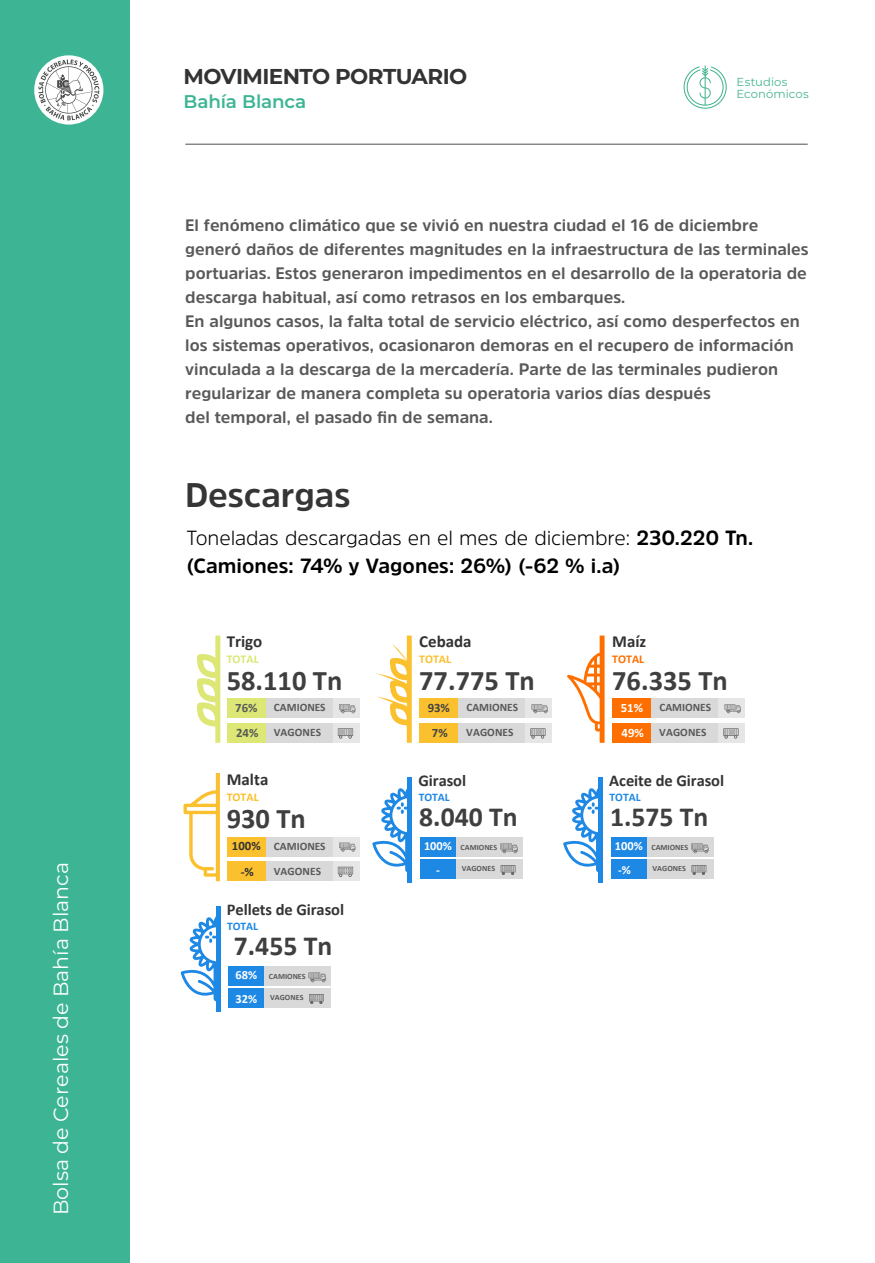
<style>
.page{position:relative;width:875px;height:1263px;background:#fff}
.page>*{position:absolute;margin:0;border:0;box-sizing:border-box;transform-origin:0 0}
.t1{font:700 33.9px "Amsi Pro";letter-spacing:-.005em;color:#353535}
.t2{font:700 28.5px "Calibri";color:#3f3f3f}
.t3{font:700 27.6px "Calibri";color:#3f3f3f}
.t4{font:700 21.45px "Montserrat";letter-spacing:-.025em;color:#333}
.t5{font:20.55px "Montserrat";color:#fff}
.t6{font:700 20.4px/28.5px "Amsi Pro";color:#000}
.t7{font:600 18.3px "Montserrat";letter-spacing:-.01em;color:#3db594}
.t8{font:700 16.95px "Calibri";color:#333}
.t9{font:700 16.5px/24px "Amsi Pro";color:#595959}
.t10{font:700 16.5px "Calibri";letter-spacing:-.005em;color:#353535}
.t11{font:700 12.75px/25px "Calibri";color:#595959}
.t12{font:700 12.75px/25px "Calibri";color:#333;text-align:center}
.t13{font:700 12.75px/25px "Calibri";color:#fff}
.t14{font:700 12.75px/25px "Calibri";color:#444;text-align:center}
.t15{font:700 12.45px/23.1px "Calibri";color:#fff}
.t16{font:700 11.85px "Calibri";color:#fbc02d}
.t17{font:700 11.85px "Calibri";color:#dce775}
.t18{font:700 11.85px "Calibri";color:#ff6f00}
.t19{font:11.55px/12.3px "Montserrat";letter-spacing:.005em;color:#46b493}
.t20{font:700 11.55px "Calibri";color:#1e88e5}
.t21{font:700 11.4px/24.8px "Calibri";letter-spacing:.005em;color:#595959}
.t22{font:700 8.1px "Calibri";letter-spacing:.005em;color:#595959}
.s1{font-weight:300}
</style>
<div class="page">
<div style="left:0;top:0;width:129px;height:1262px;background:#3db594"></div>
<svg style="left:34px;top:55px;width:69px;height:69px"></svg>
<svg style="left:38px;top:60px;width:61px;height:60px;background:#cad4d1"></svg>
<svg style="left:683px;top:65px;width:43px;height:44px"></svg>
<hr style="left:185px;top:144px;width:622px;height:1px;background:#4d4d4d">
<div style="left:265px;top:722px;width:68px;height:20px;background:#d9d9d9"></div>
<div style="left:265px;top:698px;width:68px;height:20px;background:#d9d9d9"></div>
<div style="left:333px;top:698px;width:26px;height:20px;background:#e6e6e6"></div>
<div style="left:333px;top:722px;width:26px;height:20px;background:#e6e6e6"></div>
<div style="left:227px;top:698px;width:38px;height:20px;background:#dce775"></div>
<svg style="left:339px;top:704px;width:16px;height:9px"></svg>
<svg style="left:338px;top:728px;width:15px;height:10px"></svg>
<div style="left:227px;top:722px;width:38px;height:20px;background:#dce775"></div>
<svg style="left:196px;top:635px;width:24px;height:107px"></svg>
<div style="left:456px;top:859px;width:66px;height:19px;background:#d9d9d9"></div>
<div style="left:456px;top:837px;width:66px;height:19px;background:#d9d9d9"></div>
<div style="left:420px;top:837px;width:36px;height:19px;background:#1e88e5"></div>
<svg style="left:500px;top:843px;width:17px;height:10px"></svg>
<svg style="left:500px;top:865px;width:15px;height:9px"></svg>
<div style="left:420px;top:859px;width:36px;height:19px;background:#1e88e5"></div>
<div style="left:407px;top:777px;width:5px;height:105px;background:#1e88e5"></div>
<svg style="left:372px;top:788px;width:35px;height:84px"></svg>
<div style="left:646px;top:859px;width:67px;height:19px;background:#d9d9d9"></div>
<div style="left:646px;top:837px;width:67px;height:19px;background:#d9d9d9"></div>
<div style="left:610px;top:837px;width:36px;height:19px;background:#1e88e5"></div>
<svg style="left:691px;top:843px;width:17px;height:10px"></svg>
<svg style="left:691px;top:865px;width:15px;height:9px"></svg>
<div style="left:610px;top:859px;width:36px;height:19px;background:#1e88e5"></div>
<div style="left:598px;top:777px;width:5px;height:105px;background:#1e88e5"></div>
<svg style="left:563px;top:788px;width:35px;height:84px"></svg>
<div style="left:264px;top:988px;width:66px;height:19px;background:#d9d9d9"></div>
<div style="left:264px;top:966px;width:66px;height:19px;background:#d9d9d9"></div>
<div style="left:228px;top:966px;width:36px;height:19px;background:#1e88e5"></div>
<svg style="left:308px;top:972px;width:18px;height:10px"></svg>
<svg style="left:309px;top:994px;width:15px;height:9px"></svg>
<div style="left:228px;top:988px;width:36px;height:19px;background:#1e88e5"></div>
<hr style="left:216px;top:906px;width:4px;height:105px;background:#1e88e5">
<svg style="left:181px;top:916px;width:35px;height:85px"></svg>
<div style="left:265px;top:861px;width:68px;height:20px;background:#d9d9d9"></div>
<div style="left:265px;top:836px;width:68px;height:20px;background:#d9d9d9"></div>
<div style="left:333px;top:836px;width:26px;height:20px;background:#e6e6e6"></div>
<div style="left:333px;top:861px;width:26px;height:20px;background:#e6e6e6"></div>
<div style="left:227px;top:836px;width:38px;height:20px;background:#fbc02d"></div>
<svg style="left:339px;top:842px;width:16px;height:9px"></svg>
<svg style="left:338px;top:866px;width:15px;height:10px"></svg>
<div style="left:227px;top:861px;width:38px;height:20px;background:#fbc02d"></div>
<svg style="left:183px;top:773px;width:37px;height:108px"></svg>
<div style="left:457px;top:722px;width:68px;height:20px;background:#d9d9d9"></div>
<div style="left:457px;top:698px;width:68px;height:20px;background:#d9d9d9"></div>
<div style="left:525px;top:698px;width:27px;height:20px;background:#e6e6e6"></div>
<div style="left:525px;top:722px;width:27px;height:20px;background:#e6e6e6"></div>
<div style="left:419px;top:698px;width:38px;height:20px;background:#fbc02d"></div>
<svg style="left:531px;top:704px;width:16px;height:9px"></svg>
<svg style="left:530px;top:728px;width:15px;height:10px"></svg>
<div style="left:419px;top:722px;width:38px;height:20px;background:#fbc02d"></div>
<svg style="left:377px;top:635px;width:34px;height:107px"></svg>
<svg style="left:567px;top:635px;width:37px;height:107px"></svg>
<div style="left:650px;top:722px;width:68px;height:20px;background:#d9d9d9"></div>
<div style="left:650px;top:698px;width:68px;height:20px;background:#d9d9d9"></div>
<div style="left:718px;top:698px;width:27px;height:20px;background:#e6e6e6"></div>
<div style="left:718px;top:722px;width:27px;height:20px;background:#e6e6e6"></div>
<div style="left:612px;top:698px;width:38px;height:20px;background:#ff6f00"></div>
<svg style="left:724px;top:704px;width:16px;height:9px"></svg>
<svg style="left:723px;top:728px;width:15px;height:10px"></svg>
<div style="left:612px;top:722px;width:38px;height:20px;background:#ff6f00"></div>
<p class="t5" style="left:47px;top:1214px;width:354px;rotate:-90deg">Bolsa de Cereales de Bahía Blanca</p>
<h3 class="t4" style="left:183px;top:61px;width:285px">MOVIMIENTO PORTUARIO</h3>
<p class="t7" style="left:183px;top:88px;width:124px">Bahía Blanca</p>
<p class="t19" style="left:736px;top:75px;width:73px">Estudios<br>Económicos</p>
<p class="t9" style="left:185px;top:213px;width:625px">El fenómeno climático que se vivió en nuestra ciudad el 16 de diciembre generó daños de diferentes magnitudes en la infraestructura de las terminales portuarias. Estos generaron impedimentos en el desarrollo de la operatoria de descarga habitual, así como retrasos en los embarques.<br>En algunos casos, la falta total de servicio eléctrico, así como desperfectos en los sistemas operativos, ocasionaron demoras en el recupero de información vinculada a la descarga de la mercadería. Parte de las terminales pudieron regularizar de manera completa su operatoria varios días después<br>del temporal, el pasado fin de semana.</p>
<h1 class="t1" style="left:185px;top:471px;width:167px">Descargas</h1>
<p class="t6" style="left:186px;top:523px;width:568px"><span class="s1">Toneladas descargadas en el mes de diciembre:</span> 230.220 Tn. (Camiones: 74% y Vagones: 26%) (-62 % i.a)</p>
<p class="t8" style="left:227px;top:629px;width:37px">Trigo</p>
<p class="t17" style="left:227px;top:650px;width:33px">TOTAL</p>
<h2 class="t2" style="left:227px;top:660px;width:117px">58.110 Tn</h2>
<p class="t11" style="left:235px;top:694px;width:25px">76%<br>24%</p>
<p class="t21" style="left:274px;top:694px;width:53px">CAMIONES<br>VAGONES</p>
<p class="t8" style="left:227px;top:767px;width:43px">Malta</p>
<p class="t16" style="left:227px;top:788px;width:33px">TOTAL</p>
<h2 class="t2" style="left:227px;top:798px;width:81px">930 Tn</h2>
<p class="t12" style="left:232px;top:833px;width:30px">100% -%</p>
<p class="t21" style="left:274px;top:833px;width:53px">CAMIONES<br>VAGONES</p>
<p class="t10" style="left:227px;top:898px;width:119px">Pellets de Girasol</p>
<p class="t20" style="left:227px;top:918px;width:33px">TOTAL</p>
<h3 class="t3" style="left:234px;top:926px;width:100px">7.455 Tn</h3>
<p class="t15" style="left:235px;top:963px;width:23px">68%<br>32%</p>
<p class="t22" style="left:269px;top:970px;width:38px">CAMIONES</p>
<p class="t22" style="left:270px;top:991px;width:35px">VAGONES</p>
<p class="t8" style="left:419px;top:629px;width:54px">Cebada</p>
<p class="t16" style="left:419px;top:650px;width:33px">TOTAL</p>
<h2 class="t2" style="left:419px;top:660px;width:117px">77.775 Tn</h2>
<p class="t14" style="left:427px;top:694px;width:24px">93%<br>7%</p>
<p class="t21" style="left:466px;top:694px;width:53px">CAMIONES<br>VAGONES</p>
<p class="t10" style="left:418px;top:769px;width:49px">Girasol</p>
<p class="t20" style="left:418px;top:789px;width:33px">TOTAL</p>
<h3 class="t3" style="left:419px;top:797px;width:100px">8.040 Tn</h3>
<p class="t15" style="left:424px;top:834px;width:29px;text-align:center">100% -</p>
<p class="t22" style="left:460px;top:841px;width:38px">CAMIONES</p>
<p class="t22" style="left:461px;top:862px;width:35px">VAGONES</p>
<p class="t8" style="left:612px;top:629px;width:36px">Maíz</p>
<p class="t18" style="left:612px;top:650px;width:33px">TOTAL</p>
<h2 class="t2" style="left:612px;top:660px;width:117px">76.335 Tn</h2>
<p class="t13" style="left:620px;top:694px;width:25px">51%<br>49%</p>
<p class="t21" style="left:659px;top:694px;width:53px">CAMIONES<br>VAGONES</p>
<p class="t10" style="left:609px;top:769px;width:116px">Aceite de Girasol</p>
<p class="t20" style="left:609px;top:789px;width:33px">TOTAL</p>
<h3 class="t3" style="left:610px;top:797px;width:100px">1.575 Tn</h3>
<p class="t15" style="left:614px;top:834px;width:29px">100% -%</p>
<p class="t22" style="left:651px;top:841px;width:38px">CAMIONES</p>
<p class="t22" style="left:652px;top:862px;width:35px">VAGONES</p>
</div>
